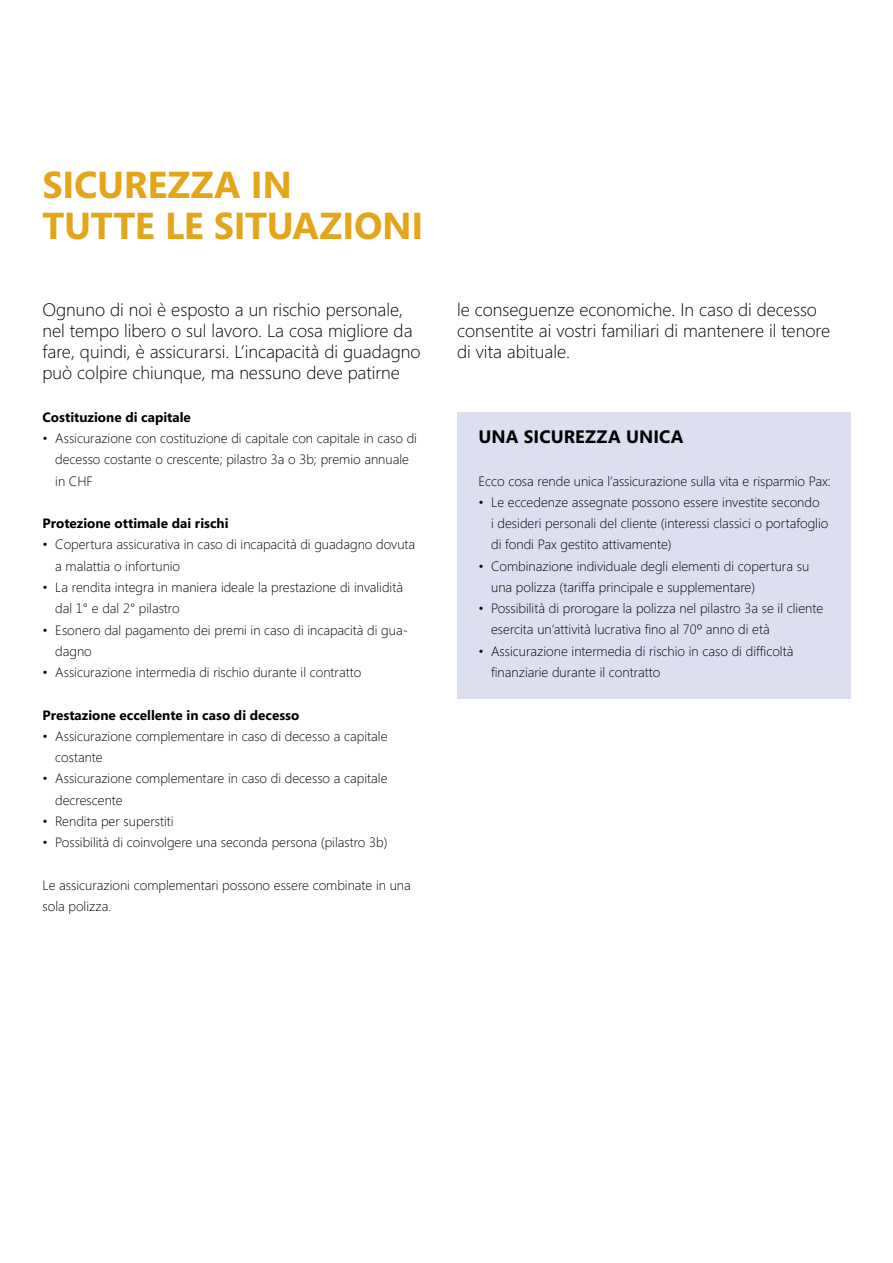
<style>
.page{position:relative;width:893px;height:1263px;background:#fff}
.page>*{position:absolute;margin:0;border:0;box-sizing:border-box;transform-origin:0 0}
.t1{font:700 37.5px/40.5px "Segoe";letter-spacing:-.01em;color:#e3a51a}
.t2{font:300 18px/21.3px "Segoe";color:#000}
.t3{font:700 18px "Segoe";letter-spacing:.005em;color:#000}
.t4{font:300 13.5px/21.3px "Segoe";color:#000}
.t5{font:700 13.5px "Segoe";color:#000}
</style>
<div class="page">
<div style="left:457px;top:412px;width:393px;height:286px;background:#dbdff0"></div>
<h1 class="t1" style="left:43px;top:164px;width:382px">SICUREZZA IN<br>TUTTE LE SITUAZIONI</h1>
<h2 class="t2" style="left:43px;top:299px;width:379px">Ognuno di noi è esposto a un rischio personale, nel tempo libero o sul lavoro. La cosa migliore da fare, quindi, è assicurarsi. L’incapacità di guadagno può colpire chiunque, ma nessuno deve patirne</h2>
<h2 class="t2" style="left:457px;top:299px;width:375px">le conseguenze economiche. In caso di decesso consentite ai vostri familiari di mantenere il tenore di vita abituale.</h2>
<p class="t5" style="left:43px;top:407px;width:150px">Costituzione di capitale</p>
<p class="t4" style="left:55px;top:428px;width:363px;text-indent:-13px">• Assicurazione con costituzione di capitale con capitale in caso di decesso costante o crescente; pilastro 3a o 3b; premio annuale in CHF</p>
<p class="t5" style="left:43px;top:514px;width:188px">Protezione ottimale dai rischi</p>
<p class="t4" style="left:55px;top:534px;width:362px;text-indent:-13px">• Copertura assicurativa in caso di incapacità di guadagno dovuta a malattia o infortunio</p>
<p class="t4" style="left:55px;top:577px;width:349px;text-indent:-13px">• La rendita integra in maniera ideale la prestazione di invalidità dal 1° e dal 2° pilastro</p>
<p class="t4" style="left:55px;top:619px;width:354px;text-indent:-13px">• Esonero dal pagamento dei premi in caso di incapacità di gua&shy;dagno</p>
<p class="t4" style="left:43px;top:662px;width:320px">• Assicurazione intermedia di rischio durante il contratto</p>
<p class="t5" style="left:43px;top:705px;width:258px">Prestazione eccellente in caso di decesso</p>
<p class="t4" style="left:55px;top:725px;width:334px;text-indent:-13px">• Assicurazione complementare in caso di decesso a capitale costante</p>
<p class="t4" style="left:55px;top:768px;width:334px;text-indent:-13px">• Assicurazione complementare in caso di decesso a capitale decrescente</p>
<p class="t4" style="left:43px;top:810px;width:133px">• Rendita per superstiti</p>
<p class="t4" style="left:43px;top:832px;width:347px">• Possibilità di coinvolgere una seconda persona (pilastro 3b)</p>
<p class="t4" style="left:43px;top:874px;width:370px">Le assicurazioni complementari possono essere combinate in una sola polizza.</p>
<h2 class="t3" style="left:478px;top:424px;width:207px">UNA SICUREZZA UNICA</h2>
<p class="t4" style="left:478px;top:470px;width:354px">Ecco cosa rende unica l’assicurazione sulla vita e risparmio Pax:</p>
<p class="t4" style="left:491px;top:492px;width:339px;text-indent:-13px">• Le eccedenze assegnate possono essere investite secondo<br>i desideri personali del cliente (interessi classici o portafoglio di fondi Pax gestito attivamente)</p>
<p class="t4" style="left:491px;top:555px;width:320px;text-indent:-13px">• Combinazione individuale degli elementi di copertura su una polizza (tariffa principale e supplementare)</p>
<p class="t4" style="left:491px;top:598px;width:334px;text-indent:-13px">• Possibilità di prorogare la polizza nel pilastro 3a se il cliente esercita un’attività lucrativa fino al 70º anno di età</p>
<p class="t4" style="left:491px;top:640px;width:304px;text-indent:-13px">• Assicurazione intermedia di rischio in caso di difficoltà finanziarie durante il contratto</p>
</div>
